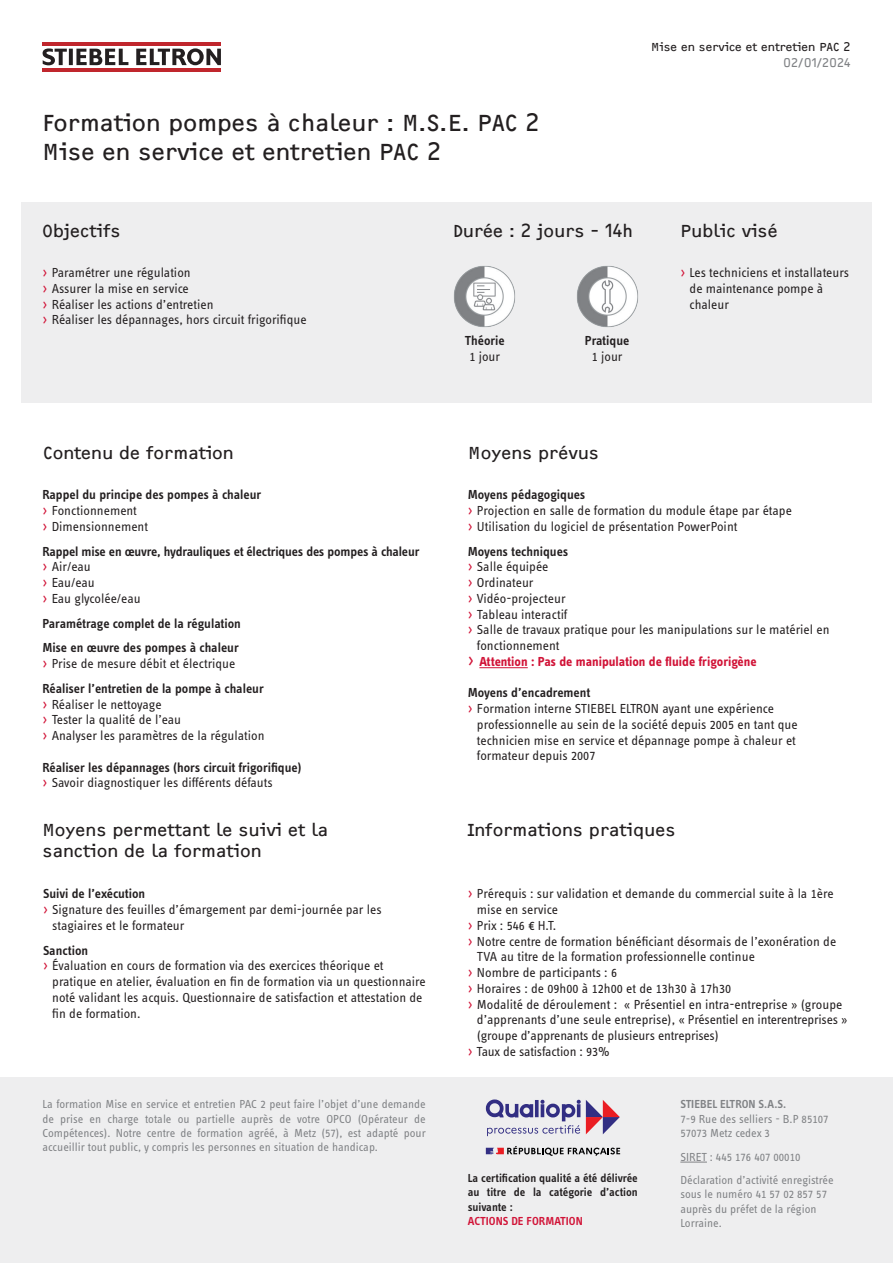
<style>
.page{position:relative;width:893px;height:1263px;background:#fff}
.page>*{position:absolute;margin:0;border:0;box-sizing:border-box;transform-origin:0 0}
.t1{font:24px/28.8px "F2 FOCR Bczyk Com";color:#231f20}
.t2{font:18px/21.6px "F2 FOCR Bczyk Com";color:#231f20}
.t3{font:13.5px/15.8px "STE Info Text";color:#231f20}
.t4{font:600 13.5px/15.8px "STE Info Text";letter-spacing:-.005em;color:#231f20}
.t5{font:700 13.5px "STE Info Text";color:#d11337}
.t6{font:12px/14.4px "STE Info Text";color:#808285}
.t7{font:600 12px/14.4px "STE Info Text";letter-spacing:-.005em;color:#231f20;text-align:justify}
.t8{font:12px "F2 FOCR Bczyk Com";color:#231f20}
.t9{font:600 12px "STE Info Text";color:#808285}
.t10{font:600 12px "STE Info Text";color:#d11337}
.t11{font:12px "F2 FOCR Bczyk Com";color:#808285}
.s1{font-size:16.5px;color:#d11337}
.s2{font-weight:400;font-size:16.5px;color:#d11337}
.s3{font-weight:400}
.s4{font-weight:600}
.s5{font-weight:400;font-size:21px}
</style>
<div class="page">
<div style="left:21px;top:203px;width:851px;height:200px;background:#eeeeef"></div>
<div style="left:0;top:1077px;width:893px;height:186px;background:#eeeeef"></div>
<hr style="left:43px;top:43px;width:178px;height:3px;background:#c0262d">
<hr style="left:43px;top:68px;width:178px;height:3px;background:#c0262d">
<svg style="left:76px;top:49px;width:52px;height:16px"></svg>
<svg style="left:69px;top:49px;width:4px;height:16px"></svg>
<svg style="left:136px;top:48px;width:85px;height:17px"></svg>
<svg style="left:43px;top:48px;width:24px;height:17px"></svg>
<hr style="left:479px;top:667px;width:49px;height:1px;background:#d11337">
<svg style="left:680px;top:1162px;width:27px;height:1px"></svg>
<svg style="left:486px;top:1099px;width:134px;height:37px"></svg>
<svg style="left:486px;top:1146px;width:134px;height:10px"></svg>
<img style="left:454px;top:266px;width:61px;height:61px">
<img style="left:577px;top:266px;width:61px;height:61px">
<h1 class="t1" style="left:43px;top:109px;width:498px">Formation pompes à chaleur : M.S.E. PAC 2<br>Mise en service et entretien PAC 2</h1>
<p class="t8" style="left:651px;top:40px;width:201px">Mise en service et entretien PAC 2</p>
<p class="t11" style="left:783px;top:56px;width:69px">02/01/2024</p>
<h2 class="t2" style="left:43px;top:220px;width:80px">Objectifs</h2>
<p class="t3" style="left:43px;top:265px;width:266px"><span class="s1">›</span> Paramétrer une régulation<br><span class="s1">›</span> Assurer la mise en service<br><span class="s1">›</span> Réaliser les actions d’entretien<br><span class="s1">›</span> Réaliser les dépannages, hors circuit frigorifique</p>
<h2 class="t2" style="left:453px;top:220px;width:182px">Durée : 2 jours - 14h</h2>
<p class="t4" style="left:465px;top:333px;width:41px">Théorie</p>
<p class="t3" style="left:469px;top:349px;width:32px">1 jour</p>
<p class="t4" style="left:585px;top:333px;width:46px">Pratique</p>
<p class="t3" style="left:592px;top:349px;width:32px">1 jour</p>
<h2 class="t2" style="left:680px;top:220px;width:99px">Public visé</h2>
<p class="t3" style="left:690px;top:265px;width:161px;text-indent:-9px"><span class="s1">›</span> Les techniciens et installateurs de maintenance pompe à chaleur</p>
<h2 class="t2" style="left:43px;top:442px;width:192px">Contenu de formation</h2>
<p class="t4" style="left:42px;top:487px;width:220px">Rappel du principe des pompes à chaleur <span class="s2">›</span> <span class="s3">Fonctionnement<br></span><span class="s2">›</span> <span class="s3">Dimensionnement</span></p>
<p class="t4" style="left:42px;top:543px;width:379px">Rappel mise en œuvre, hydrauliques et électriques des pompes à chaleur <span class="s2">›</span> <span class="s3">Air/eau<br></span><span class="s2">›</span> <span class="s3">Eau/eau<br></span><span class="s2">›</span> <span class="s3">Eau glycolée/eau</span></p>
<p class="t4" style="left:42px;top:611px;width:200px;line-height:24.8px">Paramétrage complet de la régulation<br>Mise en œuvre des pompes à chaleur</p>
<p class="t4" style="left:42px;top:651px;width:223px;line-height:24.8px"><span class="s2">›</span> <span class="s3">Prise de mesure débit et électrique<br></span>Réaliser l’entretien de la pompe à chaleur</p>
<p class="t3" style="left:42px;top:696px;width:224px"><span class="s1">›</span> Réaliser le nettoyage<br><span class="s1">›</span> Tester la qualité de l’eau<br><span class="s1">›</span> Analyser les paramètres de la régulation</p>
<p class="t4" style="left:42px;top:759px;width:261px">Réaliser les dépannages (hors circuit frigorifique) <span class="s2">›</span> <span class="s3">Savoir diagnostiquer les différents défauts</span></p>
<h2 class="t2" style="left:43px;top:819px;width:287px">Moyens permettant le suivi et la sanction de la formation</h2>
<p class="t4" style="left:43px;top:886px;width:104px">Suivi de l’exécution</p>
<p class="t3" style="left:43px;top:902px;width:340px"><span class="s1">›</span> Signature des feuilles d’émargement par demi-journée par les</p>
<p class="t3" style="left:52px;top:917px;width:134px">stagiaires et le formateur</p>
<p class="t4" style="left:43px;top:942px;width:47px">Sanction</p>
<p class="t3" style="left:43px;top:958px;width:342px"><span class="s1">›</span> Évaluation en cours de formation via des exercices théorique et</p>
<p class="t3" style="left:52px;top:974px;width:375px">pratique en atelier, évaluation en fin de formation via un questionnaire</p>
<p class="t3" style="left:52px;top:989px;width:372px">noté validant les acquis. Questionnaire de satisfaction et attestation de</p>
<p class="t3" style="left:52px;top:1005px;width:90px">fin de formation.</p>
<p class="t6" style="left:43px;top:1097px;width:385px;text-align:justify">La formation Mise en service et entretien PAC 2 peut faire l’objet d’une demande de prise en charge totale ou partielle auprès de votre OPCO (Opérateur de Compétences). Notre centre de formation agréé, à Metz (57), est adapté pour accueillir tout public, y compris les personnes en situation de handicap.</p>
<h2 class="t2" style="left:468px;top:442px;width:132px">Moyens prévus</h2>
<p class="t3" style="left:468px;top:487px;width:326px"><span class="s4">Moyens pédagogiques<br></span><span class="s1">›</span> Projection en salle de formation du module étape par étape <span class="s1">›</span> Utilisation du logiciel de présentation PowerPoint</p>
<p class="t4" style="left:468px;top:543px;width:102px">Moyens techniques</p>
<p class="t3" style="left:468px;top:559px;width:82px"><span class="s1">›</span> Salle équipée</p>
<p class="t3" style="left:468px;top:575px;width:67px"><span class="s1">›</span> Ordinateur</p>
<p class="t3" style="left:468px;top:590px;width:99px"><span class="s1">›</span> Vidéo-projecteur</p>
<p class="t3" style="left:468px;top:606px;width:101px"><span class="s1">›</span> Tableau interactif</p>
<p class="t3" style="left:468px;top:622px;width:363px"><span class="s1">›</span> Salle de travaux pratique pour les manipulations sur le matériel en</p>
<p class="t3" style="left:477px;top:638px;width:84px">fonctionnement</p>
<p class="t5" style="left:468px;top:653px;width:290px"><span class="s5">›</span> Attention : Pas de manipulation de fluide frigorigène</p>
<p class="t4" style="left:468px;top:685px;width:124px">Moyens d’encadrement</p>
<p class="t3" style="left:468px;top:701px;width:308px"><span class="s1">›</span> Formation interne STIEBEL ELTRON ayant une expérience</p>
<p class="t3" style="left:477px;top:716px;width:322px">professionnelle au sein de la société depuis 2005 en tant que</p>
<p class="t3" style="left:477px;top:732px;width:320px">technicien mise en service et dépannage pompe à chaleur et</p>
<p class="t3" style="left:477px;top:748px;width:120px">formateur depuis 2007</p>
<h2 class="t2" style="left:468px;top:819px;width:209px">Informations pratiques</h2>
<p class="t3" style="left:468px;top:886px;width:367px"><span class="s1">›</span> Prérequis : sur validation et demande du commercial suite à la 1ère</p>
<p class="t3" style="left:477px;top:902px;width:83px">mise en service</p>
<p class="t3" style="left:468px;top:917px;width:90px"><span class="s1">›</span> Prix : 546 € H.T.</p>
<p class="t3" style="left:468px;top:933px;width:370px"><span class="s1">›</span> Notre centre de formation bénéficiant désormais de l’exonération de</p>
<p class="t3" style="left:477px;top:949px;width:279px">TVA au titre de la formation professionnelle continue</p>
<p class="t3" style="left:468px;top:965px;width:151px"><span class="s1">›</span> Nombre de participants : 6</p>
<p class="t3" style="left:468px;top:980px;width:265px"><span class="s1">›</span> Horaires : de 09h00 à 12h00 et de 13h30 à 17h30</p>
<p class="t3" style="left:468px;top:996px;width:376px"><span class="s1">›</span> Modalité de déroulement : « Présentiel en intra-entreprise » (groupe</p>
<p class="t3" style="left:477px;top:1012px;width:372px">d’apprenants d’une seule entreprise), « Présentiel en interentreprises »</p>
<p class="t3" style="left:477px;top:1028px;width:243px">(groupe d’apprenants de plusieurs entreprises)</p>
<p class="t3" style="left:468px;top:1043px;width:143px"><span class="s1">›</span> Taux de satisfaction : 93%</p>
<p class="t7" style="left:468px;top:1171px;width:172px">La certification qualité a été délivrée au titre de la catégorie d’action suivante :</p>
<p class="t10" style="left:468px;top:1214px;width:117px">ACTIONS DE FORMATION</p>
<p class="t9" style="left:680px;top:1097px;width:107px">STIEBEL ELTRON S.A.S.</p>
<p class="t6" style="left:680px;top:1111px;width:150px">7-9 Rue des selliers - B.P 85107<br>57073 Metz cedex 3</p>
<p class="t6" style="left:680px;top:1145px;width:155px;line-height:23.4px">SIRET : 445 176 407 00010<br>Déclaration d’activité enregistrée</p>
<p class="t6" style="left:680px;top:1187px;width:148px">sous le numéro 41 57 02 857 57 auprès du préfet de la région<br>Lorraine.</p>
</div>
